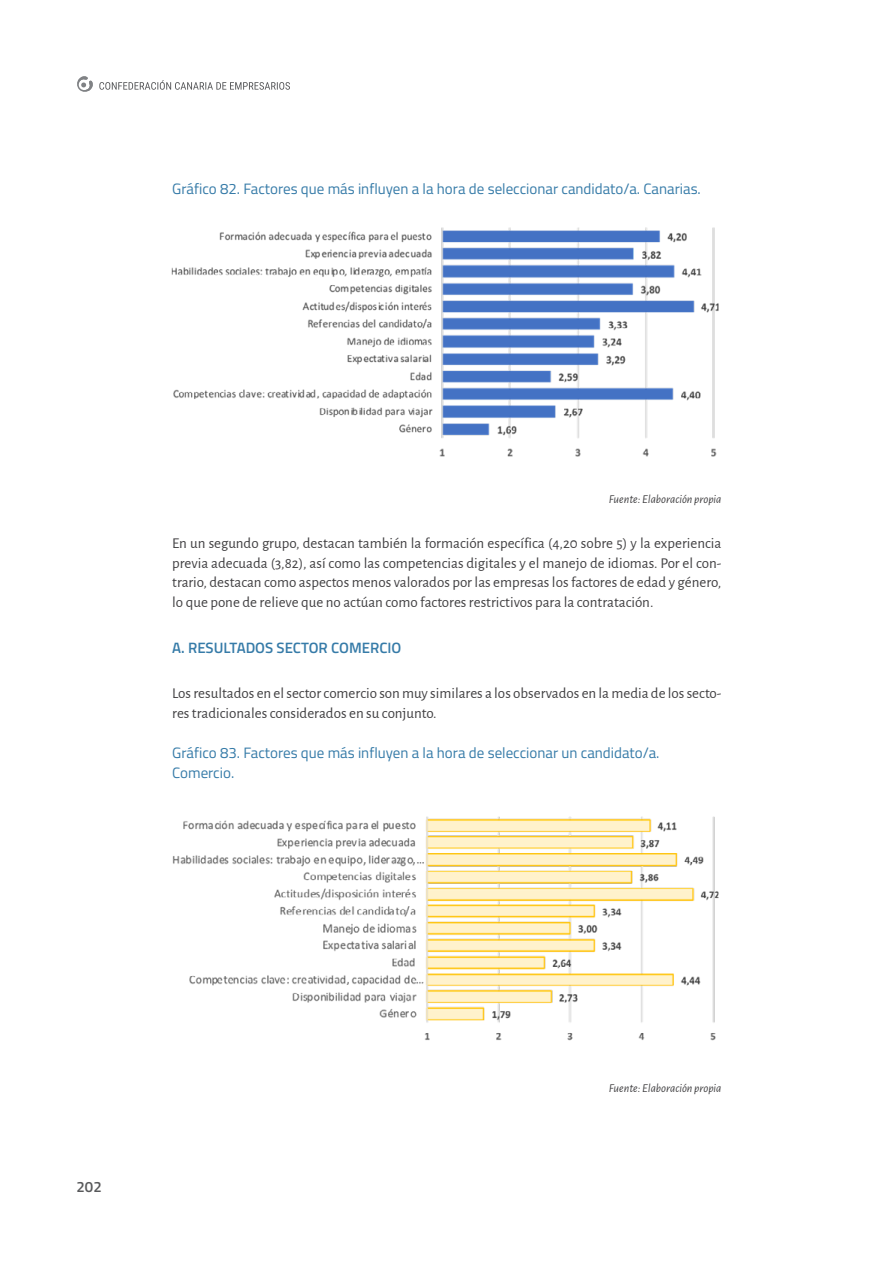
<style>
.page{position:relative;width:893px;height:1263px;background:#fff}
.page>*{position:absolute;margin:0;border:0;box-sizing:border-box;transform-origin:0 0}
.t1{font:15px/19.5px "Alegreya Sans";color:#414042;text-align:justify}
.t2{font:15px/19.5px "Titillium Web";color:#367ba8}
.t3{font:600 15px "Titillium Web";color:#367ba8}
.t4{font:600 15px "Titillium Web";color:#58595b}
.t5{font:italic 12px "Alegreya Sans";color:#414042}
</style>
<div class="page">
<svg style="left:99px;top:80px;width:191px;height:10px"></svg>
<svg style="left:77px;top:76px;width:16px;height:16px"></svg>
<img style="left:173px;top:227px;width:544px;height:229px">
<img style="left:173px;top:816px;width:544px;height:225px">
<p class="t2" style="left:172px;top:178px;width:530px">Gráfico 82. Factores que más influyen a la hora de seleccionar candidato/a. Canarias.</p>
<p class="t5" style="left:609px;top:491px;width:114px">Fuente: Elaboración propia</p>
<p class="t1" style="left:172px;top:533px;width:551px">En un segundo grupo, destacan también la formación específica (4,20 sobre 5) y la experiencia previa adecuada (3,82), así como las competencias digitales y el manejo de idiomas. Por el con&shy;trario, destacan como aspectos menos valorados por las empresas los factores de edad y género, lo que pone de relieve que no actúan como factores restrictivos para la contratación.</p>
<p class="t3" style="left:172px;top:636px;width:231px">A. RESULTADOS SECTOR COMERCIO</p>
<p class="t1" style="left:172px;top:683px;width:551px">Los resultados en el sector comercio son muy similares a los observados en la media de los secto&shy;res tradicionales considerados en su conjunto.</p>
<p class="t2" style="left:172px;top:743px;width:489px">Gráfico 83. Factores que más influyen a la hora de seleccionar un candidato/a.<br>Comercio.</p>
<p class="t4" style="left:77px;top:1175px;width:27px">202</p>
<p class="t5" style="left:609px;top:1079px;width:114px">Fuente: Elaboración propia</p>
</div>
